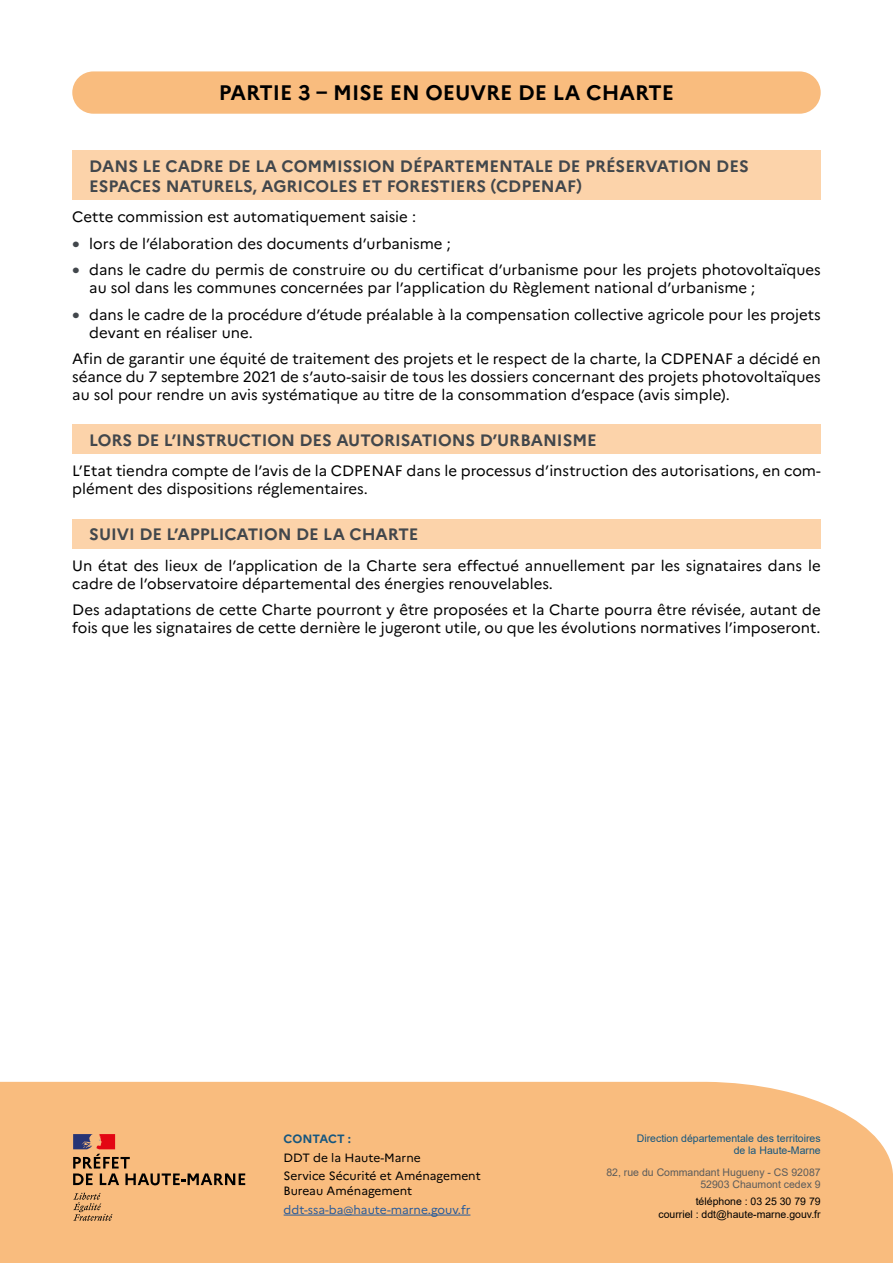
<style>
.page{position:relative;width:893px;height:1263px;background:#fff}
.page>*{position:absolute;margin:0;border:0;box-sizing:border-box;transform-origin:0 0}
.t1{font:700 21px "Marianne";color:#000}
.t2{font:700 16.5px/19.8px "Marianne";color:#42474c}
.t3{font:15px/18px "Marianne";color:#000}
.t4{font:12px/18.6px "Marianne";color:#000}
.t5{font:12px "Marianne";color:#275b9b}
.t6{font:700 12px "Marianne";letter-spacing:-.005em;color:#16567e}
.t7{font:10.5px/12.6px "Arial";color:#16567e;text-align:right}
.t8{font:10.5px/12.6px "Arial";color:#5c5c5b;text-align:right}
.t9{font:10.5px/12.6px "Arial";color:#000;text-align:right}
.s1{font-weight:700;font-size:18px;color:#42474c}
</style>
<div class="page">
<div style="left:72px;top:71px;width:749px;height:43px;background:#f9bc7e;border-radius:21px"></div>
<div style="left:72px;top:151px;width:749px;height:49px;background:#fcd3aa"></div>
<div style="left:72px;top:425px;width:749px;height:29px;background:#fcd3aa"></div>
<div style="left:72px;top:519px;width:749px;height:29px;background:#fcd3aa"></div>
<div style="left:0;top:1082px;width:893px;height:181px;background:#f9bc7e"></div>
<hr style="left:284px;top:1214px;width:186px;height:1px;background:#275b9b">
<svg style="left:73px;top:1193px;width:40px;height:28px"></svg>
<svg style="left:73px;top:1134px;width:172px;height:51px;background:#d19a6a"></svg>
<h1 class="t1" style="left:219px;top:80px;width:25px">PARTIE</h1>
<h1 class="t1" style="left:298px;top:80px;width:378px">3 – MISE EN OEUVRE DE LA CHARTE</h1>
<p class="t2" style="left:89px;top:156px;width:661px">DANS LE CADRE DE LA COMMISSION DÉPARTEMENTALE DE PRÉSERVATION DES<br>ESPACES NATURELS, AGRICOLES ET FORESTIERS (CDPENAF)</p>
<p class="t3" style="left:72px;top:208px;width:345px">Cette commission est automatiquement saisie :</p>
<p class="t3" style="left:72px;top:234px;width:380px"><span class="s1">•</span> lors de l’élaboration des documents d’urbanisme ;</p>
<p class="t3" style="left:89px;top:261px;width:733px;text-indent:-17px"><span class="s1">•</span> dans le cadre du permis de construire ou du certificat d’urbanisme pour les projets photovoltaïques au sol dans les communes concernées par l’application du Règlement national d’urbanisme ;</p>
<p class="t3" style="left:89px;top:305px;width:733px;text-indent:-17px"><span class="s1">•</span> dans le cadre de la procédure d’étude préalable à la compensation collective agricole pour les projets devant en réaliser une.</p>
<p class="t3" style="left:72px;top:350px;width:750px;text-align:justify">Afin de garantir une équité de traitement des projets et le respect de la charte, la CDPENAF a décidé en séance du 7 septembre 2021 de s’auto-saisir de tous les dossiers concernant des projets photovoltaïques au sol pour rendre un avis systématique au titre de la consommation d’espace (avis simple).</p>
<p class="t2" style="left:89px;top:430px;width:509px">LORS DE L’INSTRUCTION DES AUTORISATIONS D’URBANISME</p>
<p class="t3" style="left:72px;top:462px;width:750px">L’Etat tiendra compte de l’avis de la CDPENAF dans le processus d’instruction des autorisations, en com&shy;plément des dispositions réglementaires.</p>
<p class="t2" style="left:89px;top:524px;width:331px">SUIVI DE L’APPLICATION DE LA CHARTE</p>
<p class="t3" style="left:72px;top:556px;width:750px">Un état des lieux de l’application de la Charte sera effectué annuellement par les signataires dans le cadre de l’observatoire départemental des énergies renouvelables.</p>
<p class="t3" style="left:72px;top:601px;width:750px">Des adaptations de cette Charte pourront y être proposées et la Charte pourra être révisée, autant de fois que les signataires de cette dernière le jugeront utile, ou que les évolutions normatives l’imposeront.</p>
<p class="t6" style="left:284px;top:1131px;width:69px">CONTACT :</p>
<p class="t4" style="left:284px;top:1148px;width:199px">DDT de la Haute-Marne<br>Service Sécurité et Aménagement</p>
<p class="t4" style="left:284px;top:1181px;width:130px">Bureau Aménagement</p>
<p class="t5" style="left:284px;top:1202px;width:188px">ddt-ssa-ba@haute-marne.gouv.fr</p>
<p class="t7" style="left:637px;top:1132px;width:185px">Direction départementale des territoires de la Haute-Marne</p>
<p class="t8" style="left:606px;top:1165px;width:216px">82, rue du Commandant Hugueny - CS 92087<br>52903 Chaumont cedex 9</p>
<p class="t9" style="left:658px;top:1195px;width:164px">téléphone : 03 25 30 79 79<br>courriel : ddt@haute-marne.gouv.fr</p>
</div>
